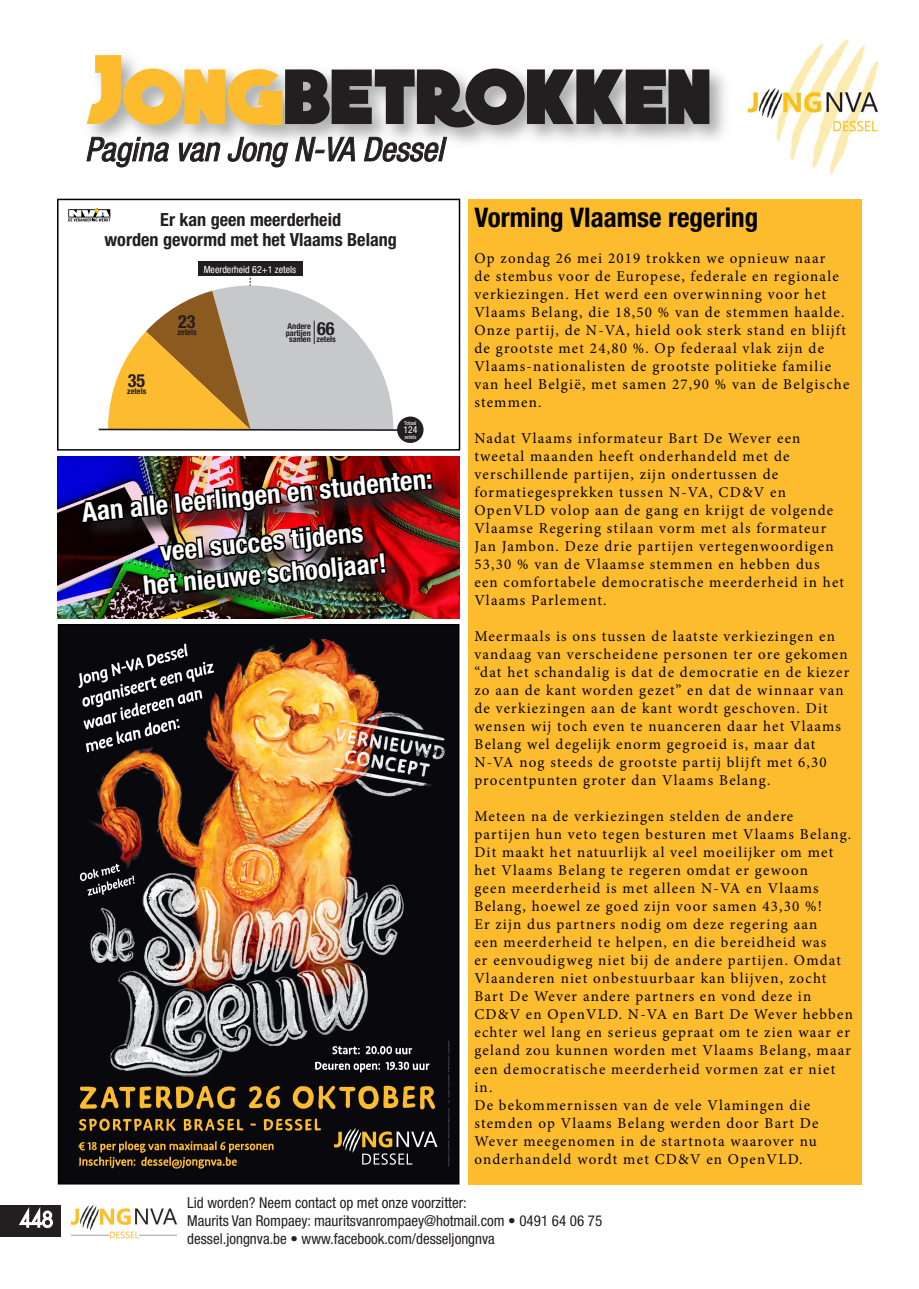
<style>
.page{position:relative;width:919px;height:1289px;background:#fff}
.page>*{position:absolute;margin:0;border:0;box-sizing:border-box;transform-origin:0 0}
.t1{font:italic condensed 33px "Helvetica Neue LT Std";color:#231f20}
.t2{font:700 condensed 27px "Helvetica Neue LT Std";color:#fff}
.Titels{font:700 condensed 27px "Helvetica Neue LT Std";color:#000}
.t3{font:700 condensed 18.15px/19.8px "Helvetica Neue LT Std";color:#231f20;text-align:center}
.gewone_tekst{font:15px/18px "Minion Pro";letter-spacing:.08em;color:#000}
.t4{font:condensed 15px/18px "Helvetica Neue LT Std";color:#231f20}
.t5{font:condensed 9.9px "Helvetica Neue LT Std";color:#fff}
.t6{font:condensed 9.75px "Helvetica Neue LT Std";color:#fff}
.t7{font:700 condensed 8.25px/6.6px "Helvetica Neue LT Std";color:#231f20;text-align:center}
.t8{font:condensed 5.55px "Helvetica Neue LT Std";color:#fff}
</style>
<div class="page">
<div style="left:0;top:1204px;width:61px;height:32px;background:#231f20"></div>
<svg style="left:17px;top:1204px;width:37px;height:25px"></svg>
<img style="left:70px;top:1205px;width:108px;height:34px">
<img style="left:709px;top:69px;width:16px;height:71px">
<img style="left:745px;top:38px;width:134px;height:137px">
<div style="left:468px;top:199px;width:393px;height:985px;background:#fdbb2e"></div>
<img style="left:60px;top:626px;width:397px;height:556px">
<svg style="left:78px;top:1141px;width:195px;height:27px;background:#423214"></svg>
<svg style="left:79px;top:1118px;width:242px;height:12px;background:#614918"></svg>
<svg style="left:80px;top:1085px;width:355px;height:24px;background:#694f1a"></svg>
<svg style="left:80px;top:863px;width:55px;height:32px;background:#36363a"></svg>
<svg style="left:334px;top:1128px;width:103px;height:36px;background:#3d382f"></svg>
<svg style="left:448px;top:1040px;width:1px;height:126px"></svg>
<svg style="left:315px;top:1061px;width:114px;height:11px"></svg>
<svg style="left:332px;top:1046px;width:80px;height:8px"></svg>
<div style="left:198px;top:261px;width:104px;height:15px;background:#231f20"></div>
<svg style="left:68px;top:55px;width:641px;height:166px"></svg>
<img style="left:57px;top:456px;width:402px;height:163px">
<div style="left:84px;top:474px;width:367px;height:141px;background:#231f20;opacity:.75"></div>
<div style="left:426px;top:482px;width:7px;height:8px;border:3px solid #000"></div>
<div style="left:425px;top:472px;width:7px;height:8px;border:3px solid #000"></div>
<img style="left:78px;top:273px;width:351px;height:479px">
<p class="t1" style="left:85px;top:130px;width:360px">Pagina van Jong N-VA Dessel</p>
<p class="t3" style="left:104px;top:209px;width:294px">Er kan geen meerderheid<br>worden gevormd met het Vlaams Belang</p>
<p class="t5" style="left:204px;top:263px;width:94px">Meerderheid 62+1 zetels</p>
<p class="t7" style="left:127px;top:388px;width:21px"><sup>35</sup>zetels</p>
<p class="t7" style="left:177px;top:328px;width:21px"><sup>23</sup>zetels</p>
<p class="t7" style="left:316px;top:336px;width:21px"><sup>66</sup>zetels</p>
<p class="t7" style="left:285px;top:323px;width:27px">Andere partijen samen</p>
<p class="t8" style="left:404px;top:419px;width:14px">Totaal</p>
<p class="t6" style="left:403px;top:424px;width:15px">124</p>
<p class="t8" style="left:404px;top:433px;width:13px">zetels</p>
<p class="t2" style="left:80px;top:494px;width:353px;rotate:-5deg">Aan alle leerlingen en studenten:</p>
<p class="t2" style="left:159px;top:534px;width:205px;rotate:-5deg">veel succes tijdens</p>
<p class="t2" style="left:142px;top:568px;width:246px;rotate:-5deg">het nieuwe schooljaar!</p>
<p class="Titels" style="left:474px;top:201px;width:285px">Vorming Vlaamse regering</p>
<p class="gewone_tekst" style="left:474px;top:249px;width:376px">Op zondag 26 mei 2019 trokken we opnieuw naar<br>de stembus voor de Europese, federale en regionale verkiezingen. Het werd een overwinning voor het Vlaams Belang, die 18,50 % van de stemmen haalde.<br>Onze partij, de N-VA, hield ook sterk stand en blijft de grootste met 24,80 %. Op federaal vlak zijn de Vlaams-nationalisten de grootste politieke familie van heel België, met samen 27,90 % van de Belgische stemmen.</p>
<p class="gewone_tekst" style="left:474px;top:429px;width:371px">Nadat Vlaams informateur Bart De Wever een tweetal maanden heeft onderhandeld met de verschillende partijen, zijn ondertussen de formatiegesprekken tussen N-VA, CD&amp;V en OpenVLD volop aan de gang en krijgt de volgende Vlaamse Regering stilaan vorm met als formateur Jan Jambon. Deze drie partijen vertegenwoordigen 53,30 % van de Vlaamse stemmen en hebben dus een comfortabele democratische meerderheid in het Vlaams Parlement.</p>
<p class="gewone_tekst" style="left:474px;top:627px;width:376px">Meermaals is ons tussen de laatste verkiezingen en vandaag van verscheidene personen ter ore gekomen “dat het schandalig is dat de democratie en de kiezer zo aan de kant worden gezet” en dat de winnaar van de verkiezingen aan de kant wordt geschoven. Dit wensen wij toch even te nuanceren daar het Vlaams Belang wel degelijk enorm gegroeid is, maar dat N-VA nog steeds de grootste partij blijft met 6,30 procentpunten groter dan Vlaams Belang.</p>
<p class="gewone_tekst" style="left:474px;top:807px;width:380px">Meteen na de verkiezingen stelden de andere<br>partijen hun veto tegen besturen met Vlaams Belang.<br>Dit maakt het natuurlijk al veel moeilijker om met het Vlaams Belang te regeren omdat er gewoon<br>geen meerderheid is met alleen N-VA en Vlaams Belang, hoewel ze goed zijn voor samen 43,30 %!<br>Er zijn dus partners nodig om deze regering aan<br>een meerderheid te helpen, en die bereidheid was<br>er eenvoudigweg niet bij de andere partijen. Omdat Vlaanderen niet onbestuurbaar kan blijven, zocht Bart De Wever andere partners en vond deze in CD&amp;V en OpenVLD. N-VA en Bart De Wever hebben echter wel lang en serieus gepraat om te zien waar er geland zou kunnen worden met Vlaams Belang, maar een democratische meerderheid vormen zat er niet in.</p>
<p class="gewone_tekst" style="left:474px;top:1095px;width:345px">De bekommernissen van de vele Vlamingen die stemden op Vlaams Belang werden door Bart De Wever meegenomen in de startnota waarover nu onderhandeld wordt met CD&amp;V en OpenVLD.</p>
<p class="t4" style="left:187px;top:1193px;width:416px">Lid worden? Neem contact op met onze voorzitter:<br>Maurits Van Rompaey: mauritsvanrompaey@hotmail.com • 0491 64 06 75 dessel.jongnva.be • www.facebook.com/desseljongnva</p>
</div>
